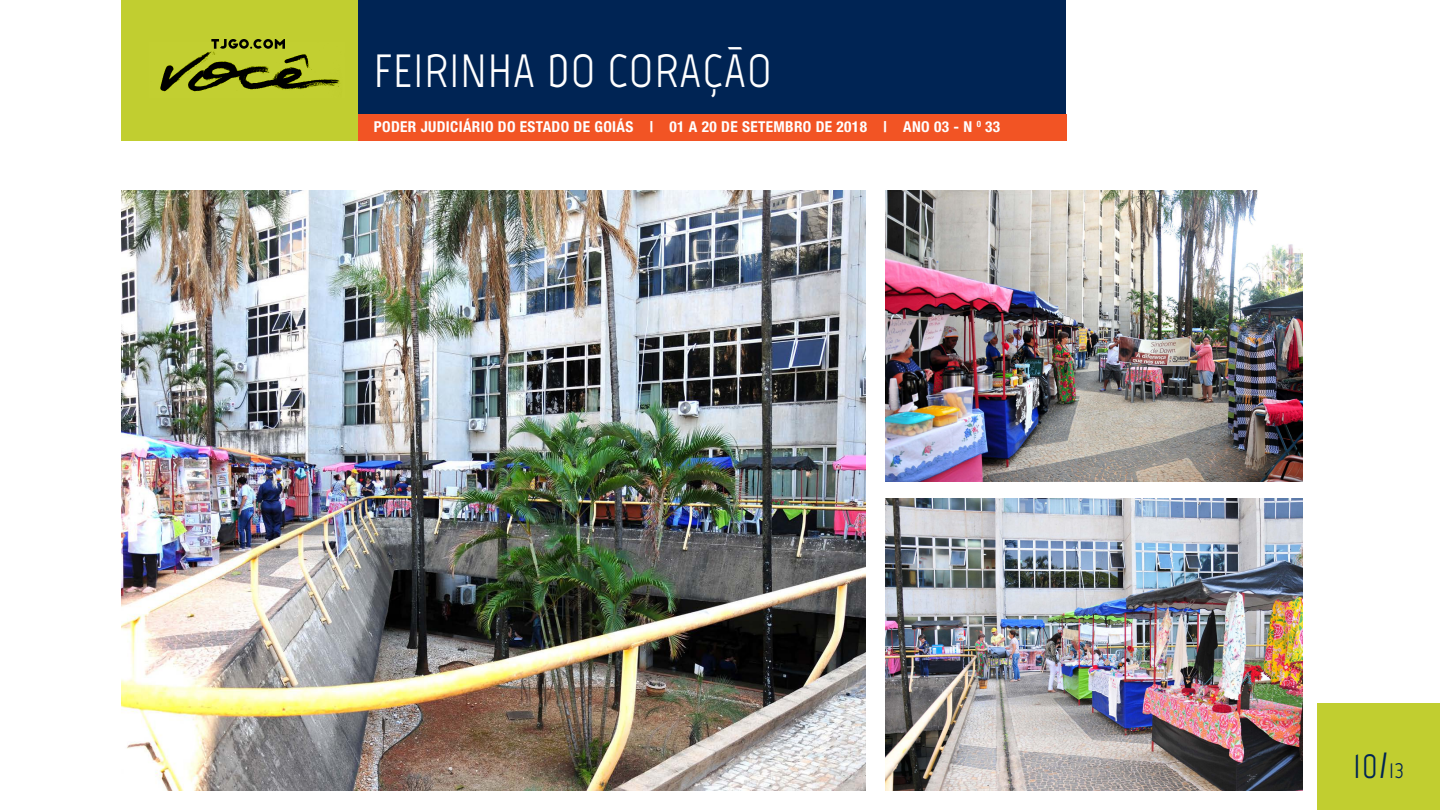
<style>
.page{position:relative;width:1440px;height:810px;background:#fff}
.page>*{position:absolute;margin:0;border:0;box-sizing:border-box;transform-origin:0 0}
.t1{font:46.5px "Marvel";letter-spacing:.02em;color:#fff}
.t2{font:36.45px "Marvel";color:#002454}
.t3{font:700 condensed 15px "Helvetica Neue LT Std";letter-spacing:.02em;color:#fff}
.s1{font-size:22.88px}
</style>
<div class="page">
<div style="left:1317px;top:703px;width:123px;height:107px;background:#c1ce30"></div>
<div style="left:357px;top:0;width:709px;height:117px;background:#002454"></div>
<div style="left:357px;top:114px;width:709px;height:26px;background:#f25424"></div>
<div style="left:121px;top:0;width:236px;height:140px;background:#c1ce30"></div>
<img style="left:160px;top:51px;width:180px;height:41px">
<svg style="left:211px;top:39px;width:74px;height:10px"></svg>
<img style="left:886px;top:190px;width:416px;height:292px">
<img style="left:886px;top:499px;width:416px;height:291px">
<img style="left:121px;top:190px;width:745px;height:600px">
<h1 class="t1" style="left:374px;top:43px;width:400px">FEIRINHA DO CORAÇÃO</h1>
<p class="t3" style="left:374px;top:118px;width:628px">PODER JUDICIÁRIO DO ESTADO DE GOIÁS | 01 A 20 DE SETEMBRO DE 2018 | ANO 03 - N <sup>0</sup> 33</p>
<h2 class="t2" style="left:1353px;top:743px;width:53px">10/<span class="s1">13</span></h2>
</div>
